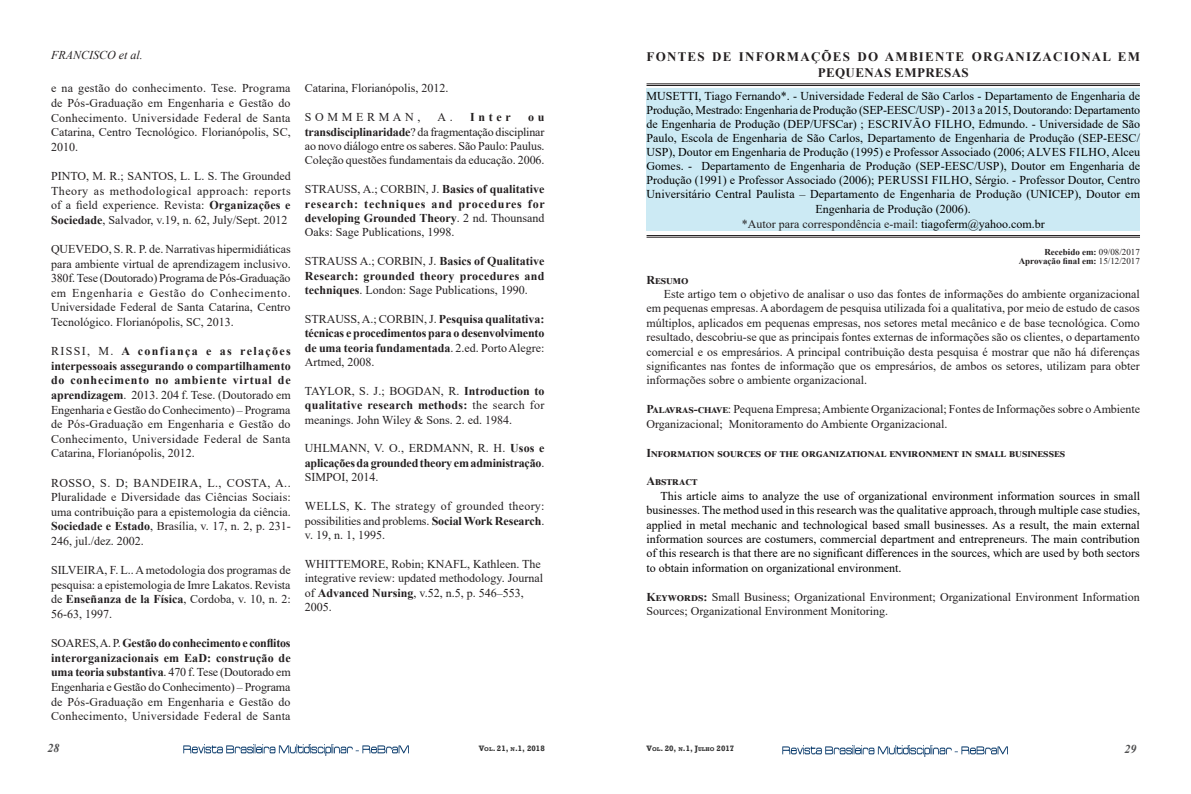
<style>
.page{position:relative;width:1191px;height:794px;background:#fff}
.page>*{position:absolute;margin:0;border:0;box-sizing:border-box;transform-origin:0 0}
.Corpo_do_texto{font:700 13px/15.6px "Times New Roman";letter-spacing:.095em;color:#231f20;text-align:center}
.Corpo_do_texto-2{font:12px/14.6px "Times New Roman";color:#231f20;text-align:justify}
.Corpo_do_texto-3{font:12px/14.1px "Times New Roman";color:#000;text-align:center}
.Corpo_do_texto-4{font:700 12px/14.4px "Times New Roman";color:#231f20;text-align:justify}
.Corpo_do_texto-5{font:700 12px "Times New Roman";letter-spacing:.025em;color:#231f20}
.t1{font:italic 12px "Times New Roman";color:#231f20}
.Corpo_do_texto-6{font:12px "Times New Roman";letter-spacing:.305em;color:#231f20}
.Corpo_do_texto-7{font:italic 700 12px "Times New Roman";color:#4f4f50}
.Corpo_do_texto-8{font:700 9px "Times New Roman";color:#231f20}
.t2{font:700 8px "Rockwell";color:#333}
.s1{font-weight:700}
.s2{font-weight:400}
.s3{color:#000}
.s4{font-size:5.6px}
</style>
<div class="page">
<img style="left:782px;top:746px;width:225px;height:11px">
<img style="left:183px;top:744px;width:226px;height:11px">
<hr style="left:646px;top:84px;width:494px;height:1px;background:#231f20">
<hr style="left:646px;top:85px;width:494px;height:1px;background:#231f20">
<hr style="left:646px;top:235px;width:494px;height:1px;background:#231f20">
<hr style="left:646px;top:237px;width:494px;height:1px;background:#231f20">
<div style="left:646px;top:88px;width:494px;height:143px;background:#cceaf4"></div>
<p class="t1" style="left:51px;top:47px;width:93px">FRANCISCO et al.</p>
<p class="Corpo_do_texto-2" style="left:51px;top:81px;width:241px">e na gestão do conhecimento. Tese. Programa de Pós-Graduação em Engenharia e Gestão do Conhecimento. Universidade Federal de Santa Catarina, Centro Tecnológico. Florianópolis, SC, 2010.</p>
<p class="Corpo_do_texto-2" style="left:51px;top:168px;width:241px">PINTO, M. R.; SANTOS, L. L. S. The Grounded Theory as methodological approach: reports of a field experience. Revista: <span class="s1">Organizações e Sociedade</span>, Salvador, v.19, n. 62, July/Sept. 2012</p>
<p class="Corpo_do_texto-2" style="left:51px;top:241px;width:241px">QUEVEDO, S. R. P. de. Narrativas hipermidiáticas para ambiente virtual de aprendizagem inclusivo.<br>380f. Tese (Doutorado) Programa de Pós-Graduação em Engenharia e Gestão do Conhecimento.<br>Universidade Federal de Santa Catarina, Centro Tecnológico. Florianópolis, SC, 2013.</p>
<p class="Corpo_do_texto-2" style="left:51px;top:343px;width:241px">RISSI, M. <span class="s1">A confiança e as relações interpessoais assegurando o compartilhamento do conhecimento no ambiente virtual de aprendizagem</span>. 2013. 204 f. Tese. (Doutorado em Engenharia e Gestão do Conhecimento) – Programa de Pós-Graduação em Engenharia e Gestão do Conhecimento, Universidade Federal de Santa Catarina, Florianópolis, 2012.</p>
<p class="Corpo_do_texto-2" style="left:51px;top:475px;width:241px">ROSSO, S. D; BANDEIRA, L., COSTA, A..<br>Pluralidade e Diversidade das Ciências Sociais: uma contribuição para a epistemologia da ciência.<br><span class="s1">Sociedade e Estado</span>, Brasília, v. 17, n. 2, p. 231- 246, jul./dez. 2002.</p>
<p class="Corpo_do_texto-2" style="left:51px;top:562px;width:241px">SILVEIRA, F. L.. A metodologia dos programas de pesquisa: a epistemologia de Imre Lakatos. Revista de <span class="s1">Enseñanza de la Física</span>, Cordoba, v. 10, n. 2:<br>56-63, 1997.</p>
<p class="Corpo_do_texto-2" style="left:51px;top:635px;width:241px">SOARES, A. P. <span class="s1">Gestão do conhecimento e conflitos interorganizacionais em EaD: construção de uma teoria substantiva</span>. 470 f. Tese (Doutorado em Engenharia e Gestão do Conhecimento) – Programa de Pós-Graduação em Engenharia e Gestão do Conhecimento, Universidade Federal de Santa</p>
<p class="Corpo_do_texto-2" style="left:305px;top:81px;width:145px">Catarina, Florianópolis, 2012.</p>
<p class="Corpo_do_texto-6" style="left:305px;top:109px;width:117px">SOMMERMAN,</p>
<p class="Corpo_do_texto-4" style="left:437px;top:110px;width:75px"><span class="s2">A.</span> Inter</p>
<p class="Corpo_do_texto-2" style="left:305px;top:110px;width:241px;text-indent:223px"><span class="s1">o u transdisciplinaridade</span>? da fragmentação disciplinar ao novo diálogo entre os saberes. São Paulo: Paulus.<br>Coleção questões fundamentais da educação. 2006.</p>
<p class="Corpo_do_texto-4" style="left:305px;top:182px;width:241px"><span class="s2">STRAUSS, A.; CORBIN, J.</span> Basics of qualitative research: techniques and procedures for developing Grounded Theory<span class="s2">. 2 nd. Thounsand Oaks: Sage Publications, 1998.</span></p>
<p class="Corpo_do_texto-4" style="left:305px;top:254px;width:241px"><span class="s2">STRAUSS A.; CORBIN, J.</span> Basics of Qualitative Research: grounded theory procedures and techniques<span class="s2">. London: Sage Publications, 1990.</span></p>
<p class="Corpo_do_texto-4" style="left:305px;top:311px;width:241px"><span class="s2">STRAUSS, A.; CORBIN, J.</span> Pesquisa qualitativa: técnicas e procedimentos para o desenvolvimento de uma teoria fundamentada<span class="s2">. 2.ed. Porto Alegre:<br>Artmed, 2008.</span></p>
<p class="Corpo_do_texto-2" style="left:305px;top:383px;width:241px">TAYLOR, S. J.; BOGDAN, R. <span class="s1">Introduction to qualitative research methods:</span> the search for meanings. John Wiley &amp; Sons. 2. ed. 1984.</p>
<p class="Corpo_do_texto-4" style="left:305px;top:441px;width:241px"><span class="s2">UHLMANN, V. O., ERDMANN, R. H.</span> Usos e aplicações da grounded theory em administração<span class="s2">.<br>SIMPOI, 2014.</span></p>
<p class="Corpo_do_texto-2" style="left:305px;top:498px;width:241px">WELLS, K. The strategy of grounded theory: possibilities and problems. <span class="s1">Social Work Research</span>. v. 19, n. 1, 1995.</p>
<p class="Corpo_do_texto-2" style="left:305px;top:556px;width:240px;text-align:left">WHITTEMORE, Robin; KNAFL, Kathleen. The integrative review: updated methodology. Journal of <span class="s1">Advanced Nursing</span>, v.52, n.5, p. 546–553, 2005.</p>
<p class="Corpo_do_texto" style="left:646px;top:49px;width:495px">FONTES DE INFORMAÇÕES DO AMBIENTE ORGANIZACIONAL EM<br>PEQUENAS EMPRESAS</p>
<p class="Corpo_do_texto-3" style="left:646px;top:89px;width:495px">MUSETTI, Tiago Fernando*. - Universidade Federal de São Carlos - Departamento de Engenharia de Produção, Mestrado: Engenharia de Produção (SEP-EESC/USP) - 2013 a 2015, Doutorando: Departamento de Engenharia de Produção (DEP/UFSCar) ; ESCRIVÃO FILHO, Edmundo. - Universidade de São Paulo, Escola de Engenharia de São Carlos, Departamento de Engenharia de Produção (SEP-EESC/ USP), Doutor em Engenharia de Produção (1995) e Professor Associado (2006; ALVES FILHO, Alceu Gomes. - Departamento de Engenharia de Produção (SEP-EESC/USP), Doutor em Engenharia de Produção (1991) e Professor Associado (2006); PERUSSI FILHO, Sérgio. - Professor Doutor, Centro Universitário Central Paulista – Departamento de Engenharia de Produção (UNICEP), Doutor em Engenharia de Produção (2006).</p>
<p class="Corpo_do_texto-2" style="left:742px;top:216px;width:304px">*Autor para correspondência e-mail: <span class="s3">tiagoferm@yahoo.com.br</span></p>
<p class="Corpo_do_texto-8" style="left:1044px;top:246px;width:97px">Recebido em: <span class="s2">09/08/2017</span></p>
<p class="Corpo_do_texto-8" style="left:1018px;top:255px;width:123px">Aprovação final em: <span class="s2">15/12/2017</span></p>
<p class="Corpo_do_texto-4" style="left:646px;top:272px;width:44px">Resumo</p>
<p class="Corpo_do_texto-2" style="left:646px;top:286px;width:495px;text-indent:17px">Este artigo tem o objetivo de analisar o uso das fontes de informações do ambiente organizacional em pequenas empresas. A abordagem de pesquisa utilizada foi a qualitativa, por meio de estudo de casos múltiplos, aplicados em pequenas empresas, nos setores metal mecânico e de base tecnológica. Como resultado, descobriu-se que as principais fontes externas de informações são os clientes, o departamento comercial e os empresários. A principal contribuição desta pesquisa é mostrar que não há diferenças significantes nas fontes de informação que os empresários, de ambos os setores, utilizam para obter informações sobre o ambiente organizacional.</p>
<p class="Corpo_do_texto-2" style="left:646px;top:402px;width:495px"><span class="s1">Palavras-chave</span>: Pequena Empresa; Ambiente Organizacional; Fontes de Informações sobre o Ambiente<br>Organizacional; Monitoramento do Ambiente Organizacional.</p>
<p class="Corpo_do_texto-5" style="left:646px;top:444px;width:420px">Information sources of the organizational environment in small businesses</p>
<p class="Corpo_do_texto-4" style="left:646px;top:474px;width:53px">Abstract</p>
<p class="Corpo_do_texto-3" style="left:646px;top:488px;width:495px;line-height:14.4px;text-align:justify;text-indent:14px">This article aims to analyze the use of organizational environment information sources in small businesses. The method used in this research was the qualitative approach, through multiple case studies, applied in metal mechanic and technological based small businesses. As a result, the main external information sources are costumers, commercial department and entrepreneurs. The main contribution of this research is that there are no significant differences in the sources, which are used by both sectors to obtain information on organizational environment.</p>
<p class="Corpo_do_texto-2" style="left:646px;top:589px;width:495px"><span class="s1">Keywords:</span> Small Business; Organizational Environment; Organizational Environment Information<br>Sources; Organizational Environment Monitoring.</p>
<p class="Corpo_do_texto-7" style="left:47px;top:740px;width:13px">28</p>
<p class="t2" style="left:646px;top:743px;width:89px">V<span class="s4">OL</span>. 20, <span class="s4">N</span>.1, J<span class="s4">ULHO</span> 2017</p>
<p class="Corpo_do_texto-7" style="left:1124px;top:740px;width:13px">29</p>
<p class="t2" style="left:479px;top:743px;width:68px">V<span class="s4">OL</span>. 21, <span class="s4">N</span>.1, 2018</p>
</div>
